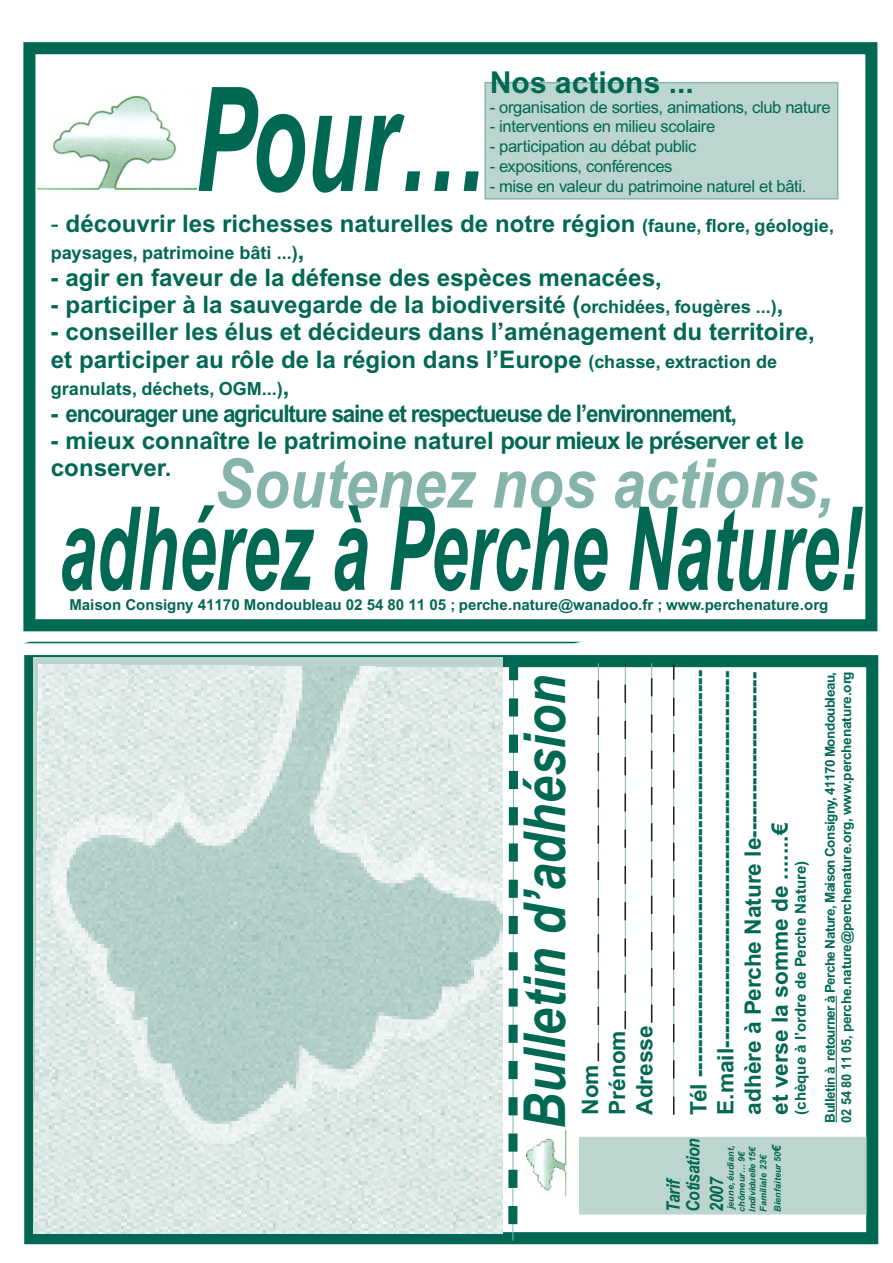
<style>
.page{position:relative;width:893px;height:1263px;background:#fff}
.page>*{position:absolute;margin:0;border:0;box-sizing:border-box;transform-origin:0 0}
.t1{font:italic 700 145.05px "Arial";color:#006853;scale:.62 1}
.t2{font:italic 700 115.95px "Arial";color:#006853;scale:.58 1}
.t3{font:italic 700 68.4px "Arial";color:#86b4aa;scale:.86 1}
.t4{font:italic 700 57.9px "Arial";color:#006853;scale:.85 1}
.t5{font:700 30.15px "Arial";color:#006853}
.t6{font:700 24.15px/27.2px "Arial";color:#006853}
.t7{font:700 24.15px "Arial";letter-spacing:-.05em;color:#006853}
.t8{font:700 22.5px/27.2px "Arial";color:#006853}
.t9{font:italic 700 18.6px/19.8px "Arial";letter-spacing:-.025em;color:#006853;scale:.85 1}
.t10{font:700 18.15px "Arial";color:#006853}
.t11{font:16.65px "Arial";letter-spacing:-.02em;color:#006853}
.t12{font:700 15.15px "Arial";color:#006853}
.t13{font:700 15px "Arial";color:#006853}
.t14{font:700 13.5px/16.2px "Arial";letter-spacing:-.04em;color:#006853}
.t15{font:italic 700 9px/10.8px "Arial";color:#006853}
.s1{font-weight:400}
.s2{font-size:18.15px}
.s3{font-size:24.15px}
.s4{font-size:12px}
</style>
<div class="page">
<div style="left:23px;top:42px;width:854px;height:589px;border:12px solid #006853"></div>
<div style="left:485px;top:83px;width:353px;height:116px;background:#bcd5ce"></div>
<div style="left:484px;top:82px;width:354px;height:117px;border:2px solid #86b4aa"></div>
<div style="left:24px;top:655px;width:854px;height:589px;border:12px solid #006853"></div>
<svg style="left:504px;top:655px;width:19px;height:590px"></svg>
<img style="left:33px;top:664px;width:469px;height:569px">
<div style="left:580px;top:1137px;width:286px;height:77px;background:#bcd5ce"></div>
<svg style="left:598px;top:663px;width:1px;height:398px"></svg>
<svg style="left:624px;top:663px;width:2px;height:366px"></svg>
<svg style="left:651px;top:663px;width:1px;height:360px"></svg>
<svg style="left:673px;top:663px;width:1px;height:452px"></svg>
<hr style="left:836px;top:996px;width:1px;height:126px;background:#006853">
<img style="left:37px;top:95px;width:160px;height:95px">
<svg style="left:25px;top:642px;width:555px;height:1px"></svg>
<img style="left:526px;top:1130px;width:41px;height:66px">
<p class="t5" style="left:490px;top:65px;width:206px">Nos actions ...</p>
<p class="t11" style="left:490px;top:97px;width:342px">- organisation de sorties, animations, club nature</p>
<p class="t11" style="left:490px;top:117px;width:227px">- interventions en milieu scolaire</p>
<p class="t11" style="left:490px;top:137px;width:208px">- participation au débat public</p>
<p class="t11" style="left:490px;top:157px;width:184px">- expositions, conférences</p>
<p class="t1" style="left:195px;top:56px;width:473px">Pour…</p>
<p class="t11" style="left:490px;top:177px;width:318px">- mise en valeur du patrimoine naturel et bâti.</p>
<p class="t6" style="left:51px;top:210px;width:785px"><span class="s1">-</span> découvrir les richesses naturelles de notre région <span class="s2">(faune, flore, géologie,</span></p>
<p class="t10" style="left:51px;top:242px;width:255px">paysages, patrimoine bâti ...)<span class="s3">,</span></p>
<p class="t6" style="left:51px;top:264px;width:612px">- agir en faveur de la défense des espèces menacées,</p>
<p class="t6" style="left:51px;top:291px;width:734px">- participer à la sauvegarde de la biodiversité (<span class="s2">orchidées, fougères ...)</span>,</p>
<p class="t6" style="left:51px;top:318px;width:766px">- conseiller les élus et décideurs dans l’aménagement du territoire, et participer au rôle de la région dans l’Europe <span class="s2">(chasse, extraction de</span></p>
<p class="t10" style="left:51px;top:378px;width:240px">granulats, déchets, OGM...)<span class="s3">,</span></p>
<p class="t7" style="left:51px;top:399px;width:688px">- encourager une agriculture saine et respectueuse de l’environnement,</p>
<p class="t6" style="left:51px;top:427px;width:755px">- mieux connaître le patrimoine naturel pour mieux le préserver et le conserver.</p>
<p class="t2" style="left:59px;top:482px;width:1385px">adhérez à Perche Nature!</p>
<p class="t12" style="left:69px;top:596px;width:760px">Maison Consigny 41170 Mondoubleau 02 54 80 11 05 ; perche.nature@wanadoo.fr ; www.perchenature.org</p>
<p class="t3" style="left:214px;top:444px;width:722px">Soutenez nos actions,</p>
<p class="t4" style="left:511px;top:1129px;width:535px;rotate:-90deg">Bulletin d’adhésion</p>
<p class="t8" style="left:577px;top:1115px;width:91px;rotate:-90deg">Nom<br>Prénom<br>Adresse</p>
<p class="t8" style="left:685px;top:1115px;width:447px;text-align:justify;rotate:-90deg">Tél ------------------------------------------------------ E.mail-------------------------------------------------- adhère à Perche Nature le---------------------- et verse la somme de .......€</p>
<p class="t13" style="left:792px;top:1115px;width:255px;rotate:-90deg">(chèque à l’ordre de Perche Nature)</p>
<p class="t9" style="left:663px;top:1211px;width:88px;rotate:-90deg">Tarif<br>Cotisation</p>
<p class="t15" style="left:725px;top:1211px;width:67px;rotate:-90deg">jeune, éudiant, chômeur… 9€<br>Individuelle 15€<br>Familiale 23€</p>
<p class="t15" style="left:772px;top:1211px;width:68px;rotate:-90deg">Bienfaiteur 50<span class="s4">€</span></p>
<p class="t9" style="left:707px;top:1211px;width:41px;rotate:-90deg">2007</p>
<p class="t14" style="left:822px;top:1122px;width:453px;rotate:-90deg">Bulletin à retourner à Perche Nature, Maison Consigny, 41170 Mondoubleau,<br>02 54 80 11 05, perche.nature@perchenature.org, www.perchenature.org</p>
</div>
